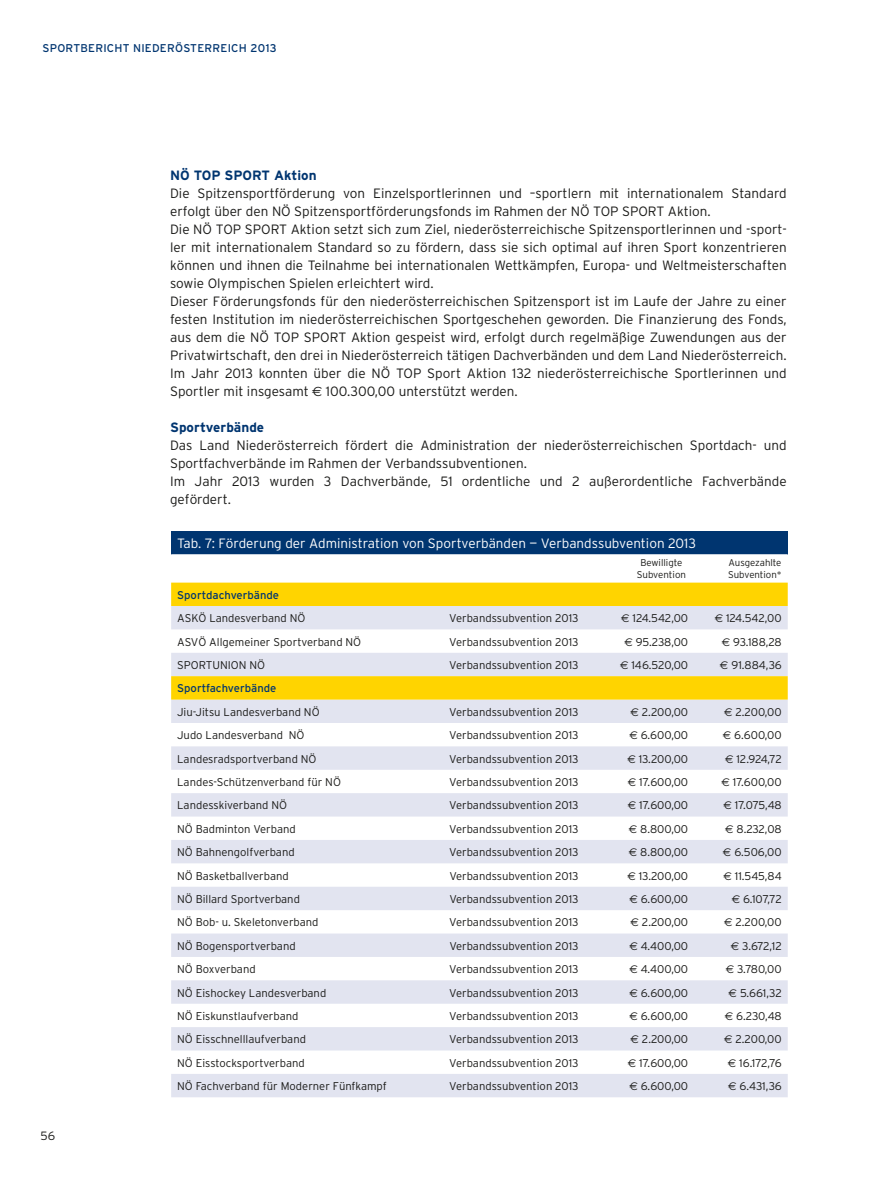
<style>
.page{position:relative;width:893px;height:1191px;background:#fff}
.page>*{position:absolute;margin:0;border:0;box-sizing:border-box;transform-origin:0 0}
.t1{font:300 13.5px/18px "Interstate Plus";color:#1a1a18}
.t2{font:300 13.5px "Interstate Plus";color:#fff}
.t3{font:700 13.5px "Interstate Plus";color:#003570}
.t4{font:300 12px "Interstate Plus";color:#1a1a18}
.t5{font:300 11.25px "Interstate Plus";color:#1a1a18}
.t6{font:11.25px "Interstate Plus";color:#003570}
.t7{font:11.25px "Interstate Plus";letter-spacing:.02em;color:#003570}
.t8{font:300 9.75px/12px "Interstate Plus";color:#1a1a18;text-align:center}
.s1{font-family:"Euro Sans";font-weight:400}
</style>
<div class="page">
<div style="left:171px;top:531px;width:617px;height:23px;background:#003570"></div>
<div style="left:171px;top:582px;width:617px;height:24px;background:#ffd400"></div>
<svg style="left:171px;top:606px;width:617px;height:491px;fill:#e2e4f0"></svg>
<div style="left:171px;top:676px;width:617px;height:23px;background:#ffd400"></div>
<p class="t7" style="left:43px;top:41px;width:236px">Sportbericht Niederösterreich 2013</p>
<p class="t4" style="left:41px;top:1129px;width:16px">56</p>
<p class="t3" style="left:170px;top:168px;width:148px">NÖ TOP SPORT Aktion</p>
<p class="t1" style="left:170px;top:184px;width:618px">Die Spitzensportförderung von Einzelsportlerinnen und –sportlern mit internationalem Standard erfolgt über den NÖ Spitzensportförderungsfonds im Rahmen der NÖ TOP SPORT Aktion.<br>Die NÖ TOP SPORT Aktion setzt sich zum Ziel, niederösterreichische Spitzensportlerinnen und -sport&shy;ler mit internationalem Standard so zu fördern, dass sie sich optimal auf ihren Sport konzentrieren können und ihnen die Teilnahme bei internationalen Wettkämpfen, Europa- und Weltmeisterschaften sowie Olympischen Spielen erleichtert wird.<br>Dieser Förderungsfonds für den niederösterreichischen Spitzensport ist im Laufe der Jahre zu einer festen Institution im niederösterreichischen Sportgeschehen geworden. Die Finanzierung des Fonds, aus dem die NÖ TOP SPORT Aktion gespeist wird, erfolgt durch regelmäßige Zuwendungen aus der Privatwirtschaft, den drei in Niederösterreich tätigen Dachverbänden und dem Land Niederösterreich.<br>Im Jahr 2013 konnten über die NÖ TOP Sport Aktion 132 niederösterreichische Sportlerinnen und Sportler mit insgesamt <span class="s1">€</span> 100.300,00 unterstützt werden.</p>
<p class="t3" style="left:170px;top:420px;width:96px">Sportverbände</p>
<p class="t1" style="left:170px;top:436px;width:618px">Das Land Niederösterreich fördert die Administration der niederösterreichischen Sportdach- und Sportfachverbände im Rahmen der Verbandssubventionen.<br>Im Jahr 2013 wurden 3 Dachverbände, 51 ordentliche und 2 außerordentliche Fachverbände gefördert.</p>
<p class="t2" style="left:177px;top:535px;width:520px">Tab. 7: Förderung der Administration von Sportverbänden — Verbandssubvention 2013</p>
<p class="t8" style="left:637px;top:557px;width:51px">Bewilligte<br>Subvention</p>
<p class="t8" style="left:728px;top:557px;width:55px;text-align:left">Ausgezahlte<br>Subvention*</p>
<p class="t6" style="left:177px;top:588px;width:104px">Sportdachverbände</p>
<p class="t5" style="left:177px;top:612px;width:130px">ASKÖ Landesverband NÖ</p>
<p class="t5" style="left:449px;top:612px;width:131px">Verbandssubvention 2013</p>
<p class="t5" style="left:621px;top:612px;width:68px"><span class="s1">€</span> 124.542,00</p>
<p class="t5" style="left:715px;top:612px;width:68px"><span class="s1">€</span> 124.542,00</p>
<p class="t5" style="left:177px;top:635px;width:186px">ASVÖ Allgemeiner Sportverband NÖ</p>
<p class="t5" style="left:449px;top:635px;width:131px">Verbandssubvention 2013</p>
<p class="t5" style="left:624px;top:635px;width:65px"><span class="s1">€</span> 95.238,00</p>
<p class="t5" style="left:722px;top:635px;width:61px"><span class="s1">€</span> 93.188,28</p>
<p class="t5" style="left:177px;top:659px;width:89px">SPORTUNION NÖ</p>
<p class="t5" style="left:449px;top:659px;width:131px">Verbandssubvention 2013</p>
<p class="t5" style="left:620px;top:659px;width:70px"><span class="s1">€</span> 146.520,00</p>
<p class="t5" style="left:720px;top:659px;width:63px"><span class="s1">€</span> 91.884,36</p>
<p class="t6" style="left:177px;top:682px;width:101px">Sportfachverbände</p>
<p class="t5" style="left:177px;top:705px;width:144px">Jiu-Jitsu Landesverband NÖ</p>
<p class="t5" style="left:449px;top:705px;width:131px">Verbandssubvention 2013</p>
<p class="t5" style="left:631px;top:705px;width:59px"><span class="s1">€</span> 2.200,00</p>
<p class="t5" style="left:724px;top:705px;width:59px"><span class="s1">€</span> 2.200,00</p>
<p class="t5" style="left:177px;top:729px;width:129px">Judo Landesverband NÖ</p>
<p class="t5" style="left:449px;top:729px;width:131px">Verbandssubvention 2013</p>
<p class="t5" style="left:629px;top:729px;width:60px"><span class="s1">€</span> 6.600,00</p>
<p class="t5" style="left:723px;top:729px;width:60px"><span class="s1">€</span> 6.600,00</p>
<p class="t5" style="left:177px;top:752px;width:141px">Landesradsportverband NÖ</p>
<p class="t5" style="left:449px;top:752px;width:131px">Verbandssubvention 2013</p>
<p class="t5" style="left:627px;top:752px;width:62px"><span class="s1">€</span> 13.200,00</p>
<p class="t5" style="left:725px;top:752px;width:58px"><span class="s1">€</span> 12.924,72</p>
<p class="t5" style="left:177px;top:775px;width:165px">Landes-Schützenverband für NÖ</p>
<p class="t5" style="left:449px;top:775px;width:131px">Verbandssubvention 2013</p>
<p class="t5" style="left:628px;top:775px;width:62px"><span class="s1">€</span> 17.600,00</p>
<p class="t5" style="left:721px;top:775px;width:62px"><span class="s1">€</span> 17.600,00</p>
<p class="t5" style="left:177px;top:799px;width:111px">Landesskiverband NÖ</p>
<p class="t5" style="left:449px;top:799px;width:131px">Verbandssubvention 2013</p>
<p class="t5" style="left:628px;top:799px;width:62px"><span class="s1">€</span> 17.600,00</p>
<p class="t5" style="left:724px;top:799px;width:60px"><span class="s1">€</span> 17.075,48</p>
<p class="t5" style="left:177px;top:822px;width:120px">NÖ Badminton Verband</p>
<p class="t5" style="left:449px;top:822px;width:131px">Verbandssubvention 2013</p>
<p class="t5" style="left:629px;top:822px;width:61px"><span class="s1">€</span> 8.800,00</p>
<p class="t5" style="left:725px;top:822px;width:58px"><span class="s1">€</span> 8.232,08</p>
<p class="t5" style="left:177px;top:846px;width:119px">NÖ Bahnengolfverband</p>
<p class="t5" style="left:449px;top:846px;width:131px">Verbandssubvention 2013</p>
<p class="t5" style="left:629px;top:846px;width:61px"><span class="s1">€</span> 8.800,00</p>
<p class="t5" style="left:723px;top:846px;width:60px"><span class="s1">€</span> 6.506,00</p>
<p class="t5" style="left:177px;top:869px;width:113px">NÖ Basketballverband</p>
<p class="t5" style="left:449px;top:869px;width:131px">Verbandssubvention 2013</p>
<p class="t5" style="left:627px;top:869px;width:62px"><span class="s1">€</span> 13.200,00</p>
<p class="t5" style="left:723px;top:869px;width:60px"><span class="s1">€</span> 11.545,84</p>
<p class="t5" style="left:177px;top:892px;width:124px">NÖ Billard Sportverband</p>
<p class="t5" style="left:449px;top:892px;width:131px">Verbandssubvention 2013</p>
<p class="t5" style="left:629px;top:892px;width:60px"><span class="s1">€</span> 6.600,00</p>
<p class="t5" style="left:732px;top:892px;width:52px"><span class="s1">€</span> 6.107,72</p>
<p class="t5" style="left:177px;top:916px;width:143px">NÖ Bob- u. Skeletonverband</p>
<p class="t5" style="left:449px;top:916px;width:131px">Verbandssubvention 2013</p>
<p class="t5" style="left:631px;top:916px;width:59px"><span class="s1">€</span> 2.200,00</p>
<p class="t5" style="left:724px;top:916px;width:59px"><span class="s1">€</span> 2.200,00</p>
<p class="t5" style="left:177px;top:939px;width:120px">NÖ Bogensportverband</p>
<p class="t5" style="left:449px;top:939px;width:131px">Verbandssubvention 2013</p>
<p class="t5" style="left:629px;top:939px;width:60px"><span class="s1">€</span> 4.400,00</p>
<p class="t5" style="left:731px;top:939px;width:52px"><span class="s1">€</span> 3.672,12</p>
<p class="t5" style="left:177px;top:963px;width:80px">NÖ Boxverband</p>
<p class="t5" style="left:449px;top:963px;width:131px">Verbandssubvention 2013</p>
<p class="t5" style="left:629px;top:963px;width:60px"><span class="s1">€</span> 4.400,00</p>
<p class="t5" style="left:726px;top:963px;width:57px"><span class="s1">€</span> 3.780,00</p>
<p class="t5" style="left:177px;top:986px;width:151px">NÖ Eishockey Landesverband</p>
<p class="t5" style="left:449px;top:986px;width:131px">Verbandssubvention 2013</p>
<p class="t5" style="left:629px;top:986px;width:60px"><span class="s1">€</span> 6.600,00</p>
<p class="t5" style="left:729px;top:986px;width:55px"><span class="s1">€</span> 5.661,32</p>
<p class="t5" style="left:177px;top:1009px;width:123px">NÖ Eiskunstlaufverband</p>
<p class="t5" style="left:449px;top:1009px;width:131px">Verbandssubvention 2013</p>
<p class="t5" style="left:629px;top:1009px;width:60px"><span class="s1">€</span> 6.600,00</p>
<p class="t5" style="left:725px;top:1009px;width:58px"><span class="s1">€</span> 6.230,48</p>
<p class="t5" style="left:177px;top:1033px;width:130px">NÖ Eisschnelllaufverband</p>
<p class="t5" style="left:449px;top:1033px;width:131px">Verbandssubvention 2013</p>
<p class="t5" style="left:631px;top:1033px;width:59px"><span class="s1">€</span> 2.200,00</p>
<p class="t5" style="left:724px;top:1033px;width:59px"><span class="s1">€</span> 2.200,00</p>
<p class="t5" style="left:177px;top:1056px;width:129px">NÖ Eisstocksportverband</p>
<p class="t5" style="left:449px;top:1056px;width:131px">Verbandssubvention 2013</p>
<p class="t5" style="left:628px;top:1056px;width:62px"><span class="s1">€</span> 17.600,00</p>
<p class="t5" style="left:728px;top:1056px;width:55px"><span class="s1">€</span> 16.172,76</p>
<p class="t5" style="left:177px;top:1080px;width:211px">NÖ Fachverband für Moderner Fünfkampf</p>
<p class="t5" style="left:449px;top:1080px;width:131px">Verbandssubvention 2013</p>
<p class="t5" style="left:629px;top:1080px;width:60px"><span class="s1">€</span> 6.600,00</p>
<p class="t5" style="left:728px;top:1080px;width:55px"><span class="s1">€</span> 6.431,36</p>
</div>
